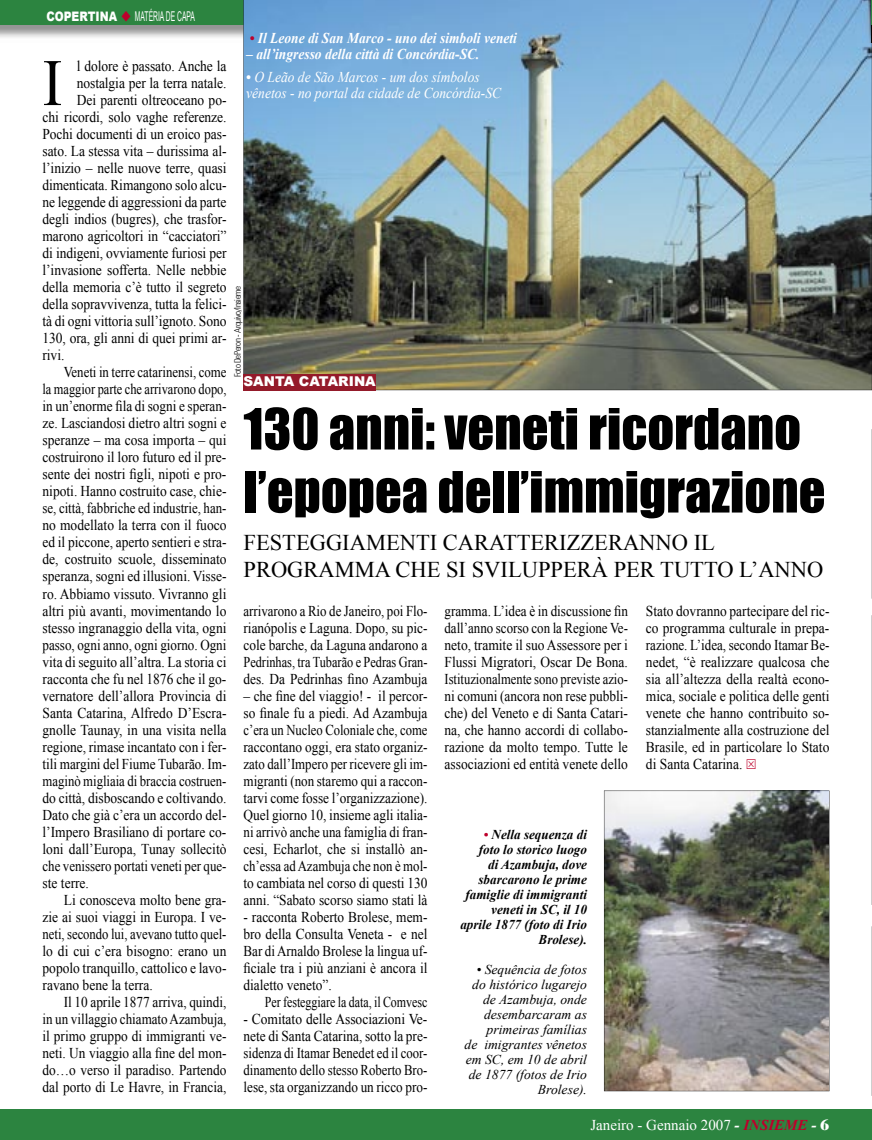
<style>
.page{position:relative;width:872px;height:1140px;background:#fff}
.page>*{position:absolute;margin:0;border:0;box-sizing:border-box;transform-origin:0 0}
.t1{font:66.3px "Times New Roman";color:#000;scale:.9 1}
.t2{font:52.5px/63px "Impact";color:#000}
.t3{font:22.5px/27px "Times New Roman";color:#000}
.t4{font:15px/17px "Times New Roman";color:#000;text-align:justify;scale:.9 1}
.t5{font:15px/17px "Times New Roman";color:#000;text-align:justify;scale:.89 1}
.t6{font:15px/17px "Times New Roman";color:#000;text-align:justify;scale:.88 1}
.t7{font:15px/17px "Times New Roman";color:#000;text-align:justify;scale:.86 1}
.t8{font:italic 700 15px "Times New Roman";color:#fff;scale:.9 1}
.t9{font:italic 15px/16.5px "Times New Roman";color:#fff;scale:.9 1}
.t10{font:15px "Times New Roman";color:#000;scale:.85 1}
.t11{font:15px "Times New Roman";color:#000;scale:.87 1}
.t12{font:15px "Times New Roman";color:#000;scale:.84 1}
.t13{font:15px "Times New Roman";color:#000;scale:.83 1}
.t14{font:15px "Times New Roman";color:#000;scale:.8 1}
.t15{font:15px "Times New Roman";color:#fff}
.t16{font:italic 13.5px/15px "Times New Roman";color:#000;text-align:right}
.t17{font:italic 700 13.5px/15px "Times New Roman";color:#000;text-align:right}
.t18{font:13.5px "Arial";color:#fff;scale:.5 1}
.t19{font:900 13.5px "Arial";color:#fff}
.t20{font:300 condensed 9px "Zurich BT";letter-spacing:-.04em;color:#000}
.s1{font-weight:900;font-size:13.05px}
.s2{color:#bd002b}
.s3{font-weight:700}
.s4{font-weight:700;font-style:italic}
.s5{font-weight:700;font-style:italic;color:#bd002b}
.s6{font-family:"Poster"}
</style>
<div class="page">
<img style="left:604px;top:790px;width:225px;height:301px">
<svg style="left:871px;top:429px;width:1px;height:169px"></svg>
<svg style="left:871px;top:615px;width:1px;height:290px"></svg>
<svg style="left:871px;top:926px;width:1px;height:169px"></svg>
<img style="left:0;top:24px;width:243px;height:14px">
<div style="left:0;top:0;width:872px;height:24px;background:#2c8440"></div>
<div style="left:0;top:1109px;width:872px;height:31px;background:#2c8440"></div>
<img style="left:243px;top:0;width:629px;height:390px">
<div style="left:243px;top:374px;width:133px;height:17px;background:#941a2a"></div>
<img style="left:862px;top:0;width:10px;height:42px">
<svg style="left:871px;top:0;width:1px;height:24px"></svg>
<p class="t18" style="left:46px;top:8px;width:299px"><span class="s1">COPERTINA</span> <span class="s2">◆</span> MATÉRIA DE CAPA</p>
<p class="t8" style="left:250px;top:27px;width:298px"><span class="s2">•</span> Il Leone di San Marco - uno dei simboli veneti</p>
<p class="t8" style="left:246px;top:44px;width:261px">– all’ingresso della città di Concórdia-SC.</p>
<p class="t9" style="left:246px;top:68px;width:285px"><span class="s3">•</span> O Leão de São Marcos - um dos símbolos vênetos - no portal da cidade de Concórdia-SC</p>
<h1 class="t1" style="left:43px;top:38px;width:24px">I</h1>
<p class="t4" style="left:77px;top:57px;width:168px">l dolore è passato. Anche la</p>
<p class="t4" style="left:77px;top:74px;width:168px">nostalgia per la terra natale.</p>
<p class="t4" style="left:77px;top:91px;width:168px">Dei parenti oltreoceano po-</p>
<p class="t4" style="left:43px;top:108px;width:206px">chi ricordi, solo vaghe referenze.</p>
<p class="t4" style="left:43px;top:125px;width:206px">Pochi documenti di un eroico pas-</p>
<p class="t4" style="left:43px;top:142px;width:206px">sato. La stessa vita – durissima al-</p>
<p class="t4" style="left:43px;top:159px;width:206px">l’inizio – nelle nuove terre, quasi</p>
<p class="t4" style="left:43px;top:176px;width:206px">dimenticata. Rimangono solo alcu-</p>
<p class="t4" style="left:43px;top:193px;width:206px">ne leggende di aggressioni da parte</p>
<p class="t4" style="left:43px;top:210px;width:206px">degli indios (bugres), che trasfor-</p>
<p class="t4" style="left:43px;top:227px;width:206px">marono agricoltori in “cacciatori”</p>
<p class="t4" style="left:43px;top:244px;width:206px">di indigeni, ovviamente furiosi per</p>
<p class="t4" style="left:43px;top:261px;width:206px">l’invasione sofferta. Nelle nebbie</p>
<p class="t4" style="left:43px;top:278px;width:206px">della memoria c’è tutto il segreto</p>
<p class="t4" style="left:43px;top:295px;width:206px">della sopravvivenza, tutta la felici-</p>
<p class="t4" style="left:43px;top:312px;width:206px">tà di ogni vittoria sull’ignoto. Sono</p>
<p class="t4" style="left:43px;top:329px;width:206px">130, ora, gli anni di quei primi ar-</p>
<p class="t4" style="left:43px;top:346px;width:26px">rivi.</p>
<p class="t10" style="left:64px;top:362px;width:193px">Veneti in terre catarinensi, come</p>
<p class="t13" style="left:43px;top:379px;width:223px">la maggior parte che arrivarono dopo,</p>
<p class="t6" style="left:43px;top:397px;width:210px">in un’enorme fila di sogni e speran-</p>
<p class="t4" style="left:43px;top:414px;width:206px">ze. Lasciandosi dietro altri sogni e</p>
<p class="t4" style="left:43px;top:431px;width:206px">speranze – ma cosa importa – qui</p>
<p class="t4" style="left:43px;top:448px;width:206px">costruirono il loro futuro ed il pre-</p>
<p class="t4" style="left:43px;top:465px;width:206px">sente dei nostri figli, nipoti e pro-</p>
<p class="t4" style="left:43px;top:482px;width:206px">nipoti. Hanno costruito case, chie-</p>
<p class="t7" style="left:43px;top:499px;width:215px">se, città, fabbriche ed industrie, han-</p>
<p class="t4" style="left:43px;top:516px;width:206px">no modellato la terra con il fuoco</p>
<p class="t5" style="left:43px;top:534px;width:208px">ed il piccone, aperto sentieri e stra-</p>
<p class="t4" style="left:43px;top:551px;width:206px">de, costruito scuole, disseminato</p>
<p class="t4" style="left:43px;top:568px;width:206px">speranza, sogni ed illusioni. Visse-</p>
<p class="t4" style="left:43px;top:585px;width:206px">ro. Abbiamo vissuto. Vivranno gli</p>
<p class="t4" style="left:43px;top:602px;width:206px">altri più avanti, movimentando lo</p>
<p class="t4" style="left:43px;top:619px;width:206px">stesso ingranaggio della vita, ogni</p>
<p class="t11" style="left:43px;top:634px;width:213px">passo, ogni anno, ogni giorno. Ogni</p>
<p class="t5" style="left:43px;top:653px;width:208px">vita di seguito all’altra. La storia ci</p>
<p class="t4" style="left:43px;top:670px;width:206px">racconta che fu nel 1876 che il go-</p>
<p class="t4" style="left:43px;top:687px;width:206px">vernatore dell’allora Provincia di</p>
<p class="t4" style="left:43px;top:704px;width:206px">Santa Catarina, Alfredo D’Escra-</p>
<p class="t4" style="left:43px;top:721px;width:206px">gnolle Taunay, in una visita nella</p>
<p class="t5" style="left:43px;top:738px;width:208px">regione, rimase incantato con i fer-</p>
<p class="t6" style="left:43px;top:755px;width:211px">tili margini del Fiume Tubarão. Im-</p>
<p class="t10" style="left:43px;top:770px;width:218px">maginò migliaia di braccia costruen-</p>
<p class="t4" style="left:43px;top:789px;width:206px">do città, disboscando e coltivando.</p>
<p class="t4" style="left:43px;top:806px;width:206px">Dato che già c’era un accordo del-</p>
<p class="t4" style="left:43px;top:823px;width:206px">l’Impero Brasiliano di portare co-</p>
<p class="t4" style="left:43px;top:840px;width:206px">loni dall’Europa, Tunay sollecitò</p>
<p class="t7" style="left:43px;top:857px;width:215px">che venissero portati veneti per que-</p>
<p class="t4" style="left:43px;top:874px;width:53px">ste terre.</p>
<p class="t4" style="left:64px;top:891px;width:182px">Li conosceva molto bene gra-</p>
<p class="t4" style="left:43px;top:908px;width:206px">zie ai suoi viaggi in Europa. I ve-</p>
<p class="t12" style="left:43px;top:923px;width:220px">neti, secondo lui, avevano tutto quel-</p>
<p class="t4" style="left:43px;top:942px;width:206px">lo di cui c’era bisogno: erano un</p>
<p class="t4" style="left:43px;top:959px;width:206px">popolo tranquillo, cattolico e lavo-</p>
<p class="t4" style="left:43px;top:976px;width:124px">ravano bene la terra.</p>
<p class="t6" style="left:64px;top:993px;width:186px">Il 10 aprile 1877 arriva, quindi,</p>
<p class="t11" style="left:43px;top:1008px;width:213px">in un villaggio chiamato Azambuja,</p>
<p class="t5" style="left:43px;top:1027px;width:208px">il primo gruppo di immigranti ve-</p>
<p class="t5" style="left:43px;top:1044px;width:208px">neti. Un viaggio alla fine del mon-</p>
<p class="t5" style="left:43px;top:1061px;width:208px">do…o verso il paradiso. Partendo</p>
<p class="t5" style="left:43px;top:1078px;width:208px">dal porto di Le Havre, in Francia,</p>
<p class="t20" style="left:232px;top:377px;width:93px;rotate:-90deg">Foto DePeron - Arquivo/Insieme</p>
<p class="t19" style="left:243px;top:372px;width:134px">SANTA CATARINA</p>
<h2 class="t2" style="left:243px;top:396px;width:583px">130 anni: veneti ricordano l’epopea dell’immigrazione</h2>
<h3 class="t3" style="left:243px;top:528px;width:581px">FESTEGGIAMENTI CARATTERIZZERANNO IL<br>PROGRAMMA CHE SI SVILUPPERÀ PER TUTTO L’ANNO</h3>
<p class="t7" style="left:243px;top:602px;width:215px">arrivarono a Rio de Janeiro, poi Flo&shy;rianópolis e Laguna. Dopo, su pic&shy;cole barche, da Laguna andarono a Pedrinhas, tra Tubarão e Pedras Gran&shy;des. Da Pedrinhas fino Azambuja</p>
<p class="t5" style="left:243px;top:687px;width:208px">– che fine del viaggio! - il percor&shy;so finale fu a piedi. Ad Azambuja c’era un Nucleo Coloniale che, come raccontano oggi, era stato organiz&shy;zato dall’Impero per ricevere gli im&shy;migranti (non staremo qui a raccon&shy;tarvi come fosse l’organizzazione).<br>Quel giorno 10, insieme agli italia&shy;ni arrivò anche una famiglia di fran&shy;cesi, Echarlot, che si installò an&shy;ch’essa ad Azambuja che non è mol&shy;to cambiata nel corso di questi 130 anni. “Sabato scorso siamo stati là</p>
<p class="t5" style="left:243px;top:908px;width:208px">- racconta Roberto Brolese, mem&shy;bro della Consulta Veneta - e nel Bar di Arnaldo Brolese la lingua uf&shy;ficiale tra i più anziani è ancora il dialetto veneto”.</p>
<p class="t14" style="left:265px;top:991px;width:205px">Per festeggiare la data, il Comvesc</p>
<p class="t4" style="left:243px;top:1010px;width:206px">- Comitato delle Associazioni Ve&shy;nete di Santa Catarina, sotto la pre&shy;sidenza di Itamar Benedet ed il coor&shy;dinamento dello stesso Roberto Bro&shy;lese, sta organizzando un ricco pro-</p>
<p class="t6" style="left:444px;top:602px;width:210px">gramma. L’idea è in discussione fin dall’anno scorso con la Regione Ve&shy;neto, tramite il suo Assessore per i Flussi Migratori, Oscar De Bona.<br>Istituzionalmente sono previste azio&shy;ni comuni (ancora non rese pubbli&shy;che) del Veneto e di Santa Catari&shy;na, che hanno accordi di collabo&shy;razione da molto tempo. Tutte le associazioni ed entità venete dello</p>
<p class="t5" style="left:646px;top:602px;width:208px">Stato dovranno partecipare del ric&shy;co programma culturale in prepa&shy;razione. L’idea, secondo Itamar Be&shy;nedet, “è realizzare qualcosa che sia all’altezza della realtà econo&shy;mica, sociale e politica delle genti venete che hanno contribuito so&shy;stanzialmente alla costruzione del Brasile, ed in particolare lo Stato di Santa Catarina.</p>
<p class="t17" style="left:460px;top:827px;width:128px"><span class="s2">•</span> Nella sequenza di foto lo storico luogo<br>di Azambuja, dove sbarcarono le prime famiglie di immigranti veneti in SC, il 10 aprile 1877 (foto di Irio<br>Brolese).</p>
<p class="t16" style="left:464px;top:962px;width:124px">• Sequência de fotos do histórico lugarejo de Azambuja, onde desembarcaram as primeiras famílias<br>de imigrantes vênetos em SC, em 10 de abril de 1877 (fotos de Irio<br>Brolese).</p>
<p class="t15" style="left:590px;top:1115px;width:240px">Janeiro - Gennaio 2007 <span class="s4">-</span> <span class="s5">INSIEME</span> <span class="s4">-</span> <span class="s6">6</span></p>
</div>
